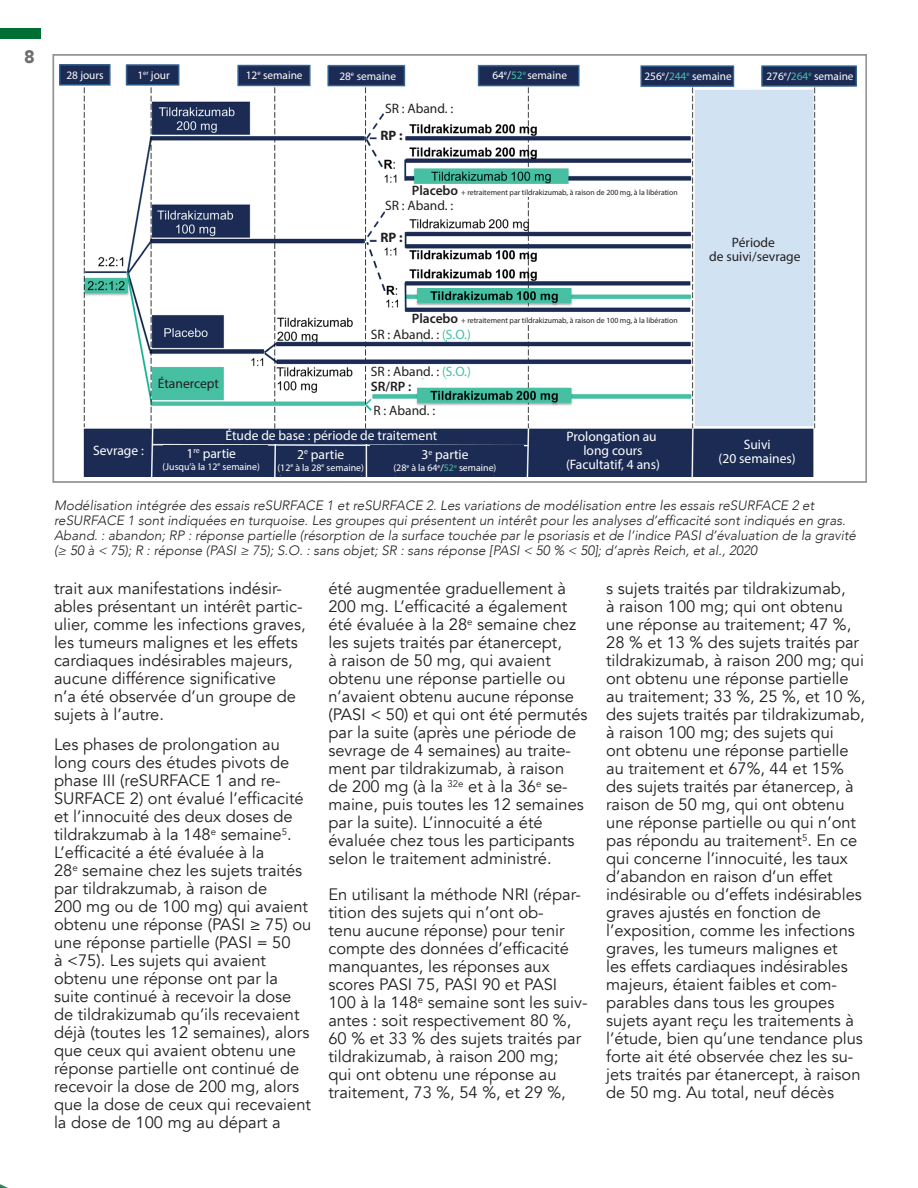
<style>
.page{position:relative;width:918px;height:1188px;background:#fff}
.page>*{position:absolute;margin:0;border:0;box-sizing:border-box;transform-origin:0 0}
.t1{font:900 18px "Avenir";color:#6c6d70}
.t2{font:16.5px/18px "Avenir";color:#231f20}
.t3{font:13.65px/14.2px "Myriad Pro";color:#fff;text-align:center}
.t4{font:13.65px/14.2px "Myriad Pro";color:#231f20;text-align:center}
.t5{font:600 13.65px "Myriad Pro";color:#231f20}
.t6{font:700 13.65px "Myriad Pro";color:#231f20}
.t7{font:italic 300 13.5px/15px "Avenir";color:#231f20}
.t8{font:11.4px "Myriad Pro";color:#fff}
.t9{font:9.9px "Myriad Pro";color:#fff}
.t10{font:7.8px "Myriad Pro";color:#231f20}
.s1{color:#46bfa3}
.s2{font-weight:600;font-size:13.65px}
</style>
<div class="page">
<img style="left:59px;top:64px;width:798px;height:412px">
<div style="left:52px;top:54px;width:815px;height:429px;border:2px solid #939597"></div>
<div style="left:63px;top:67px;width:44px;height:15px;background:#1b2b53"></div>
<div style="left:131px;top:67px;width:45px;height:16px;background:#1b2b53"></div>
<div style="left:85px;top:435px;width:63px;height:36px;background:#1b2b53"></div>
<div style="left:244px;top:68px;width:60px;height:16px;background:#1b2b53"></div>
<div style="left:156px;top:376px;width:64px;height:17px;background:#46bfa3"></div>
<div style="left:181px;top:429px;width:254px;height:14px;background:#1b2b53"></div>
<div style="left:163px;top:445px;width:104px;height:29px;background:#1b2b53"></div>
<div style="left:277px;top:447px;width:87px;height:28px;background:#1b2b53"></div>
<div style="left:370px;top:446px;width:153px;height:29px;background:#1b2b53"></div>
<div style="left:531px;top:430px;width:153px;height:45px;background:#1b2b53"></div>
<div style="left:698px;top:430px;width:110px;height:43px;background:#1b2b53"></div>
<div style="left:711px;top:213px;width:84px;height:67px;background:#d1e2f3"></div>
<div style="left:337px;top:68px;width:61px;height:16px;background:#1b2b53"></div>
<div style="left:489px;top:68px;width:79px;height:15px;background:#1b2b53"></div>
<div style="left:646px;top:69px;width:85px;height:15px;background:#1b2b53"></div>
<div style="left:767px;top:69px;width:86px;height:15px;background:#1b2b53"></div>
<div style="left:384px;top:102px;width:49px;height:13px;background:#fff"></div>
<div style="left:370px;top:328px;width:116px;height:12px;background:#fff"></div>
<div style="left:370px;top:365px;width:116px;height:13px;background:#fff"></div>
<div style="left:370px;top:380px;width:47px;height:12px;background:#fff"></div>
<div style="left:373px;top:402px;width:39px;height:12px;background:#fff"></div>
<div style="left:386px;top:199px;width:62px;height:15px;background:#fff"></div>
<div style="left:379px;top:130px;width:25px;height:15px;background:#fff"></div>
<div style="left:378px;top:229px;width:26px;height:16px;background:#fff"></div>
<div style="left:411px;top:185px;width:274px;height:12px;background:#fff"></div>
<div style="left:411px;top:312px;width:274px;height:13px;background:#fff"></div>
<div style="left:0;top:28px;width:40px;height:11px;background:#006f35"></div>
<p class="t1" style="left:24px;top:42px;width:12px">8</p>
<p class="t8" style="left:66px;top:68px;width:39px">28 jours</p>
<p class="t8" style="left:137px;top:68px;width:34px">1<sup>er</sup> jour</p>
<p class="t8" style="left:246px;top:68px;width:58px">12<sup>e</sup> semaine</p>
<p class="t4" style="left:158px;top:376px;width:63px">Étanercept</p>
<p class="t8" style="left:339px;top:69px;width:58px">28<sup>e</sup> semaine</p>
<p class="t8" style="left:492px;top:68px;width:76px">64<sup>e</sup>/<span class="s1">52</span><sup>e</sup> semaine</p>
<p class="t8" style="left:645px;top:69px;width:89px">256<sup>e</sup>/<span class="s1">244</span><sup>e</sup> semaine</p>
<p class="t8" style="left:766px;top:69px;width:89px">276<sup>e</sup>/<span class="s1">264</span><sup>e</sup> semaine</p>
<p class="t4" style="left:385px;top:102px;width:70px">SR : Aband. :</p>
<p class="t6" style="left:380px;top:127px;width:24px">RP :</p>
<p class="t10" style="left:412px;top:188px;width:267px"><span class="s2">Placebo</span> + retraitement par tildrakizumab, à raison de 200 mg, à la libération</p>
<p class="t4" style="left:385px;top:198px;width:70px">SR : Aband. :</p>
<p class="t6" style="left:380px;top:228px;width:24px">RP :</p>
<p class="t10" style="left:412px;top:315px;width:267px"><span class="s2">Placebo</span> + retraitement par tildrakizumab, à raison de 100 mg, à la libération</p>
<p class="t4" style="left:371px;top:327px;width:102px">SR : Aband. : <span class="s1">(S.O.)</span></p>
<p class="t4" style="left:371px;top:364px;width:102px">SR : Aband. : <span class="s1">(S.O.)</span></p>
<p class="t4" style="left:374px;top:403px;width:63px">R : Aband. :</p>
<p class="t5" style="left:371px;top:377px;width:42px">SR/RP :</p>
<p class="t4" style="left:709px;top:235px;width:93px">Période<br>de suivi/sevrage</p>
<p class="t3" style="left:93px;top:443px;width:52px">Sevrage :</p>
<p class="t3" style="left:186px;top:426px;width:252px;line-height:17.7px;text-align:left;text-indent:39px">Étude de base : période de traitement<br>1<sup>re</sup> partie</p>
<p class="t9" style="left:163px;top:460px;width:99px">(Jusqu’à la 12<sup>e</sup> semaine)</p>
<p class="t3" style="left:297px;top:447px;width:49px">2<sup>e</sup> partie</p>
<p class="t9" style="left:277px;top:461px;width:88px">(12<sup>e</sup> à la 28<sup>e</sup> semaine)</p>
<p class="t3" style="left:421px;top:448px;width:49px">3<sup>e</sup> partie</p>
<p class="t9" style="left:394px;top:462px;width:104px">(28<sup>e</sup> à la 64<sup>e</sup>/<span class="s1">52</span><sup>e</sup> semaine)</p>
<p class="t3" style="left:566px;top:429px;width:95px">Prolongation au long cours (Facultatif, 4 ans)</p>
<p class="t3" style="left:719px;top:437px;width:79px">Suivi<br>(20 semaines)</p>
<p class="t7" style="left:54px;top:498px;width:804px">Modélisation intégrée des essais reSURFACE 1 et reSURFACE 2. Les variations de modélisation entre les essais reSURFACE 2 et reSURFACE 1 sont indiquées en turquoise. Les groupes qui présentent un intérêt pour les analyses d’efficacité sont indiqués en gras.<br>Aband. : abandon; RP : réponse partielle (résorption de la surface touchée par le psoriasis et de l’indice PASI d’évaluation de la gravité (≥ 50 à &lt; 75); R : réponse (PASI ≥ 75); S.O. : sans objet; SR : sans réponse [PASI &lt; 50 % &lt; 50]; d’après Reich, et al., 2020</p>
<p class="t2" style="left:54px;top:580px;width:253px">trait aux manifestations indésir&shy;ables présentant un intérêt partic&shy;ulier, comme les infections graves, les tumeurs malignes et les effets cardiaques indésirables majeurs, aucune différence significative<br>n’a été observée d’un groupe de sujets à l’autre.</p>
<p class="t2" style="left:54px;top:736px;width:259px">Les phases de prolongation au long cours des études pivots de phase III (reSURFACE 1 and re-<br>SURFACE 2) ont évalué l’efficacité et l’innocuité des deux doses de tildrakzumab à la 148<sup>e</sup> semaine<sup>5</sup>.<br>L’efficacité a été évaluée à la<br>28<sup>e</sup> semaine chez les sujets traités par tildrakzumab, à raison de<br>200 mg ou de 100 mg) qui avaient obtenu une réponse (PASI ≥ 75) ou une réponse partielle (PASI = 50<br>à &lt;75). Les sujets qui avaient obtenu une réponse ont par la suite continué à recevoir la dose de tildrakizumab qu’ils recevaient déjà (toutes les 12 semaines), alors que ceux qui avaient obtenu une réponse partielle ont continué de recevoir la dose de 200 mg, alors que la dose de ceux qui recevaient la dose de 100 mg au départ a</p>
<p class="t2" style="left:328px;top:580px;width:261px">été augmentée graduellement à<br>200 mg. L’efficacité a également été évaluée à la 28<sup>e</sup> semaine chez les sujets traités par étanercept,<br>à raison de 50 mg, qui avaient obtenu une réponse partielle ou n’avaient obtenu aucune réponse (PASI &lt; 50) et qui ont été permutés par la suite (après une période de sevrage de 4 semaines) au traite&shy;ment par tildrakizumab, à raison de 200 mg (à la <sup>32e</sup> et à la 36<sup>e</sup> se&shy;maine, puis toutes les 12 semaines par la suite). L’innocuité a été évaluée chez tous les participants selon le traitement administré.</p>
<p class="t2" style="left:328px;top:886px;width:261px">En utilisant la méthode NRI (répar&shy;tition des sujets qui n’ont ob-<br>tenu aucune réponse) pour tenir compte des données d’efficacité manquantes, les réponses aux scores PASI 75, PASI 90 et PASI<br>100 à la 148<sup>e</sup> semaine sont les suiv&shy;antes : soit respectivement 80 %,<br>60 % et 33 % des sujets traités par tildrakizumab, à raison 200 mg;<br>qui ont obtenu une réponse au traitement, 73 %, 54 %, et 29 %,</p>
<p class="t2" style="left:606px;top:580px;width:261px">s sujets traités par tildrakizumab,<br>à raison 100 mg; qui ont obtenu une réponse au traitement; 47 %, 28 % et 13 % des sujets traités par tildrakizumab, à raison 200 mg; qui ont obtenu une réponse partielle au traitement; 33 %, 25 %, et 10 %, des sujets traités par tildrakizumab, à raison 100 mg; des sujets qui<br>ont obtenu une réponse partielle au traitement et 67%, 44 et 15% des sujets traités par étanercep, à raison de 50 mg, qui ont obtenu une réponse partielle ou qui n’ont pas répondu au traitement<sup>5</sup>. En ce qui concerne l’innocuité, les taux d’abandon en raison d’un effet indésirable ou d’effets indésirables graves ajustés en fonction de l’exposition, comme les infections graves, les tumeurs malignes et<br>les effets cardiaques indésirables majeurs, étaient faibles et com&shy;parables dans tous les groupes sujets ayant reçu les traitements à l’étude, bien qu’une tendance plus forte ait été observée chez les su&shy;jets traités par étanercept, à raison de 50 mg. Au total, neuf décès</p>
</div>
